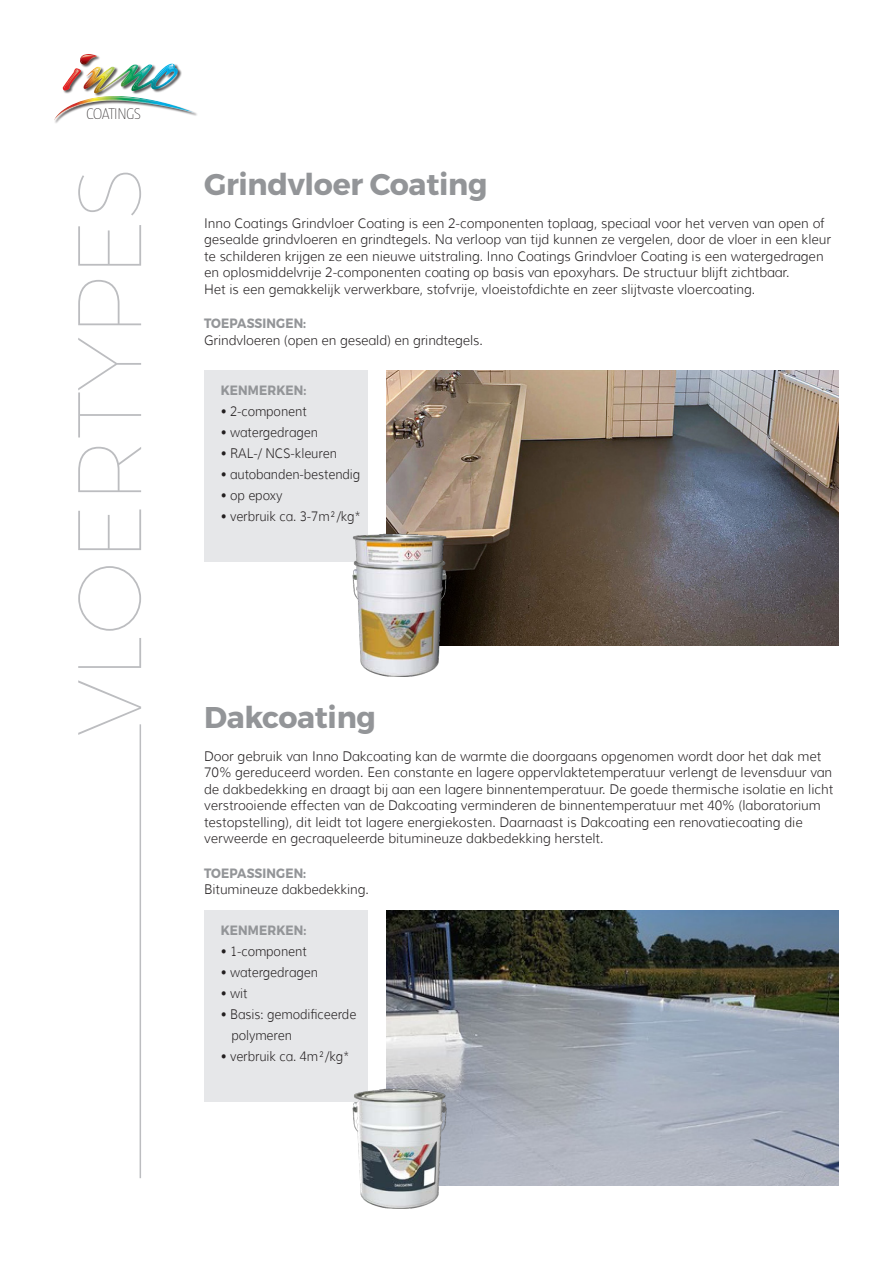
<style>
.page{position:relative;width:893px;height:1263px;background:#fff}
.page>*{position:absolute;margin:0;border:0;box-sizing:border-box;transform-origin:0 0}
.t1{font:100 90px "Montserrat";color:#bcbdc0}
.t2{font:700 30px "Montserrat";letter-spacing:-.01em;color:#939598}
.t3{font:200 15.75px "Taz";letter-spacing:-.04em;color:#231f20}
.t4{font:300 13.5px/16.5px "Muli";color:#231f20;scale:.95 1}
.t5{font:300 13.5px "Muli";color:#231f20;scale:.9 1}
.t6{font:700 13.5px "Montserrat";letter-spacing:.01em;color:#939598;scale:.9 1}
</style>
<div class="page">
<div style="left:54px;top:54px;width:143px;height:70px;background:#231f20;opacity:.75"></div>
<img style="left:80px;top:54px;width:17px;height:1px">
<img style="left:63px;top:68px;width:18px;height:23px">
<img style="left:83px;top:64px;width:89px;height:26px">
<img style="left:64px;top:69px;width:15px;height:19px">
<img style="left:123px;top:65px;width:53px;height:24px">
<img style="left:99px;top:70px;width:28px;height:5px">
<svg style="left:106px;top:69px;width:6px;height:6px"></svg>
<svg style="left:76px;top:55px;width:23px;height:21px"></svg>
<svg style="left:142px;top:68px;width:6px;height:5px"></svg>
<svg style="left:169px;top:64px;width:4px;height:3px"></svg>
<img style="left:54px;top:96px;width:140px;height:25px">
<img style="left:82px;top:97px;width:78px;height:6px">
<hr style="left:140px;top:724px;width:1px;height:454px;background:#bcbdc0">
<img style="left:386px;top:910px;width:453px;height:275px">
<div style="left:204px;top:910px;width:164px;height:192px;background:#e6e7e9"></div>
<img style="left:352px;top:1067px;width:119px;height:142px">
<img style="left:386px;top:370px;width:453px;height:275px">
<div style="left:204px;top:370px;width:164px;height:192px;background:#e6e7e9"></div>
<img style="left:352px;top:534px;width:119px;height:142px">
<p class="t3" style="left:86px;top:105px;width:56px">COATINGS</p>
<p class="t1" style="left:54px;top:736px;width:571px;rotate:-90deg">VLOERTYPES</p>
<p class="t2" style="left:204px;top:166px;width:285px">Grindvloer Coating</p>
<p class="t4" style="left:204px;top:215px;width:661px">Inno Coatings Grindvloer Coating is een 2-componenten toplaag, speciaal voor het verven van open of gesealde grindvloeren en grindtegels. Na verloop van tijd kunnen ze vergelen, door de vloer in een kleur te schilderen krijgen ze een nieuwe uitstraling. Inno Coatings Grindvloer Coating is een watergedragen en oplosmiddelvrije 2-componenten coating op basis van epoxyhars. De structuur blijft zichtbaar.<br>Het is een gemakkelijk verwerkbare, stofvrije, vloeistofdichte en zeer slijtvaste vloercoating.</p>
<p class="t6" style="left:204px;top:315px;width:115px">TOEPASSINGEN:</p>
<p class="t4" style="left:204px;top:332px;width:295px">Grindvloeren (open en geseald) en grindtegels.</p>
<p class="t6" style="left:221px;top:381px;width:97px">KENMERKEN:</p>
<p class="t5" style="left:221px;top:403px;width:97px">• 2-component</p>
<p class="t5" style="left:221px;top:424px;width:110px">• watergedragen</p>
<p class="t5" style="left:221px;top:445px;width:131px">• RAL-/ NCS-kleuren</p>
<p class="t5" style="left:221px;top:466px;width:157px">• autobanden-bestendig</p>
<p class="t5" style="left:221px;top:487px;width:70px">• op epoxy</p>
<p class="t5" style="left:221px;top:508px;width:157px">• verbruik ca. 3-7m²/kg*</p>
<p class="t2" style="left:204px;top:698px;width:173px">Dakcoating</p>
<p class="t4" style="left:204px;top:748px;width:664px">Door gebruik van Inno Dakcoating kan de warmte die doorgaans opgenomen wordt door het dak met 70% gereduceerd worden. Een constante en lagere oppervlaktetemperatuur verlengt de levensduur van de dakbedekking en draagt bij aan een lagere binnentemperatuur. De goede thermische isolatie en licht verstrooiende effecten van de Dakcoating verminderen de binnentemperatuur met 40% (laboratorium testopstelling), dit leidt tot lagere energiekosten. Daarnaast is Dakcoating een renovatiecoating die verweerde en gecraqueleerde bitumineuze dakbedekking herstelt.</p>
<p class="t6" style="left:204px;top:865px;width:115px">TOEPASSINGEN:</p>
<p class="t4" style="left:204px;top:881px;width:175px">Bitumineuze dakbedekking.</p>
<p class="t6" style="left:221px;top:921px;width:97px">KENMERKEN:</p>
<p class="t5" style="left:221px;top:943px;width:97px">• 1-component</p>
<p class="t5" style="left:221px;top:964px;width:110px">• watergedragen</p>
<p class="t5" style="left:221px;top:985px;width:31px">• wit</p>
<p class="t5" style="left:221px;top:1006px;width:152px">• Basis: gemodificeerde</p>
<p class="t5" style="left:231px;top:1027px;width:69px">polymeren</p>
<p class="t5" style="left:221px;top:1048px;width:145px">• verbruik ca. 4m²/kg*</p>
</div>
